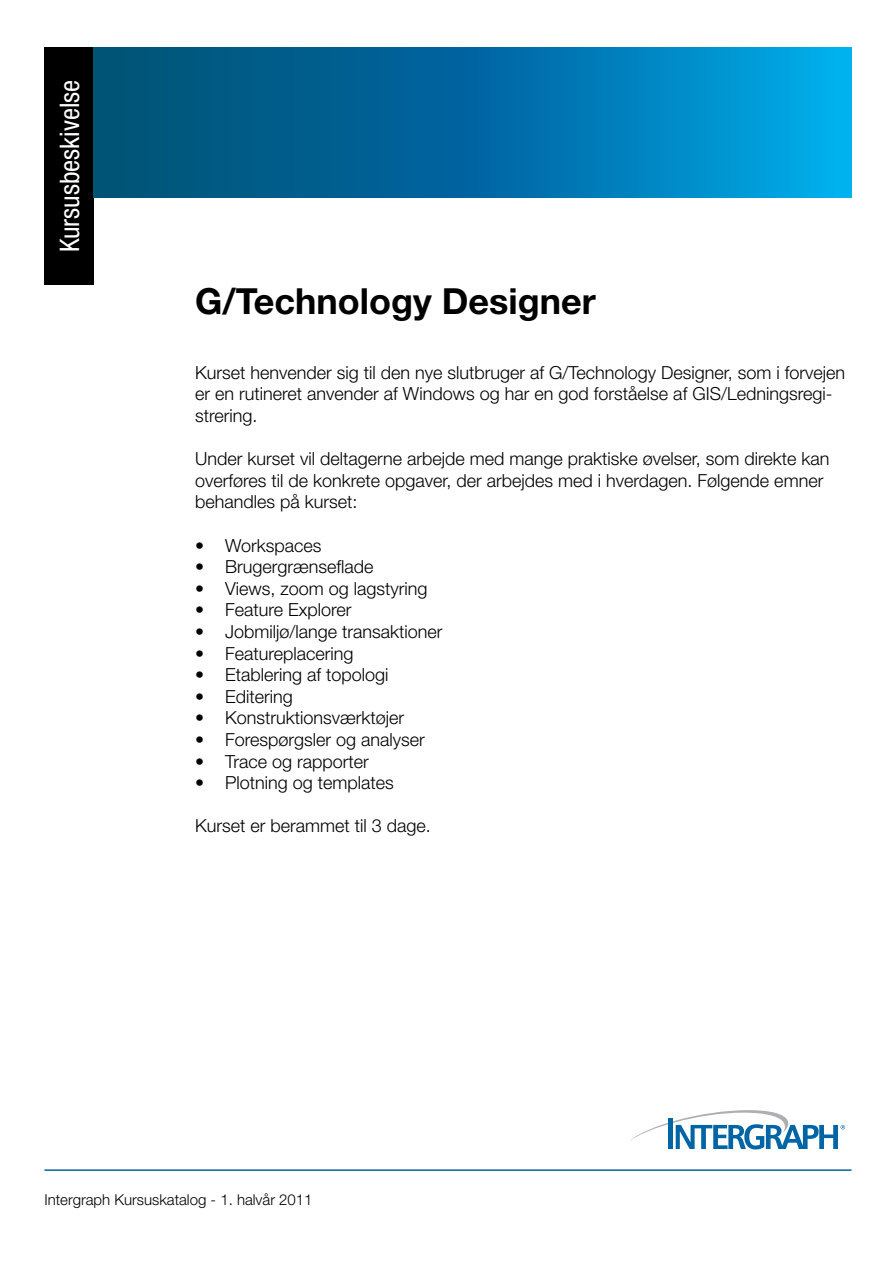
<style>
.page{position:relative;width:893px;height:1263px;background:#fff}
.page>*{position:absolute;margin:0;border:0;box-sizing:border-box;transform-origin:0 0}
.t1{font:700 36px "Helvetica Neue LT Std";color:#000}
.t2{font:condensed 27px "Helvetica Neue LT Std";color:#fff}
.t3{font:300 18px/21.6px "Helvetica Neue LT Std";color:#000}
.t4{font:300 15px "Helvetica Neue LT Std";color:#000}
</style>
<div class="page">
<div style="left:44px;top:48px;width:50px;height:237px;background:#000"></div>
<svg style="left:94px;top:48px;width:757px;height:150px;background:#0073a8"></svg>
<hr style="left:44px;top:1169px;width:807px;height:2px;background:#0063a1">
<svg style="left:630px;top:1110px;width:215px;height:39px"></svg>
<h2 class="t2" style="left:54px;top:252px;width:174px;rotate:-90deg">Kursusbeskivelse</h2>
<h1 class="t1" style="left:195px;top:279px;width:402px">G/Technology Designer</h1>
<p class="t3" style="left:195px;top:361px;width:652px">Kurset henvender sig til den nye slutbruger af G/Technology Designer, som i forvejen er en rutineret anvender af Windows og har en god forståelse af GIS/Ledningsregi&shy;strering.</p>
<p class="t3" style="left:195px;top:448px;width:636px">Under kurset vil deltagerne arbejde med mange praktiske øvelser, som direkte kan overføres til de konkrete opgaver, der arbejdes med i hverdagen. Følgende emner behandles på kurset:</p>
<p class="t3" style="left:195px;top:534px;width:128px">• Workspaces</p>
<p class="t3" style="left:195px;top:556px;width:180px">• Brugergrænseflade</p>
<p class="t3" style="left:195px;top:577px;width:234px">• Views, zoom og lagstyring</p>
<p class="t3" style="left:195px;top:599px;width:158px">• Feature Explorer</p>
<p class="t3" style="left:195px;top:620px;width:249px">• Jobmiljø/lange transaktioner</p>
<p class="t3" style="left:195px;top:642px;width:160px">• Featureplacering</p>
<p class="t3" style="left:195px;top:664px;width:195px">• Etablering af topologi</p>
<p class="t3" style="left:195px;top:685px;width:99px">• Editering</p>
<p class="t3" style="left:195px;top:707px;width:210px">• Konstruktionsværktøjer</p>
<p class="t3" style="left:195px;top:728px;width:231px">• Forespørgsler og analyser</p>
<p class="t3" style="left:195px;top:750px;width:175px">• Trace og rapporter</p>
<p class="t3" style="left:195px;top:772px;width:200px">• Plotning og templates</p>
<p class="t3" style="left:195px;top:815px;width:237px">Kurset er berammet til 3 dage.</p>
<p class="t4" style="left:44px;top:1191px;width:270px">Intergraph Kursuskatalog - 1. halvår 2011</p>
</div>
